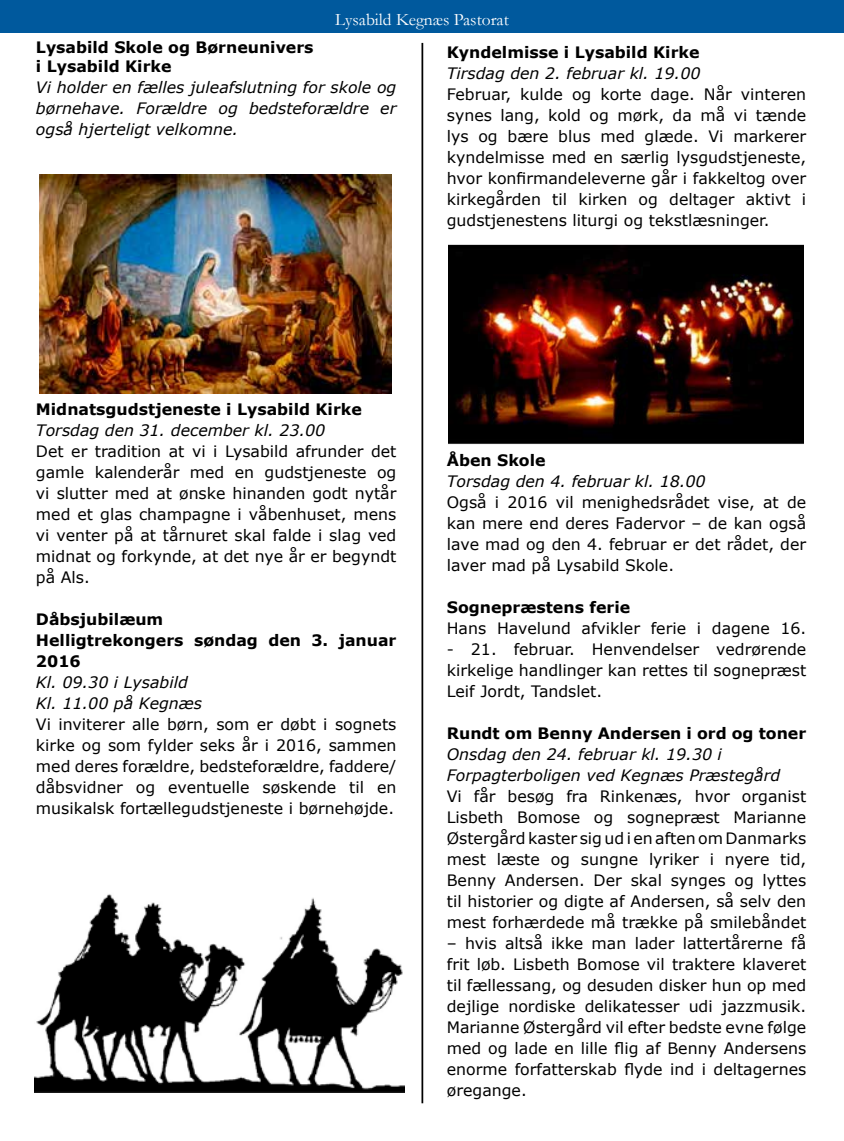
<style>
.page{position:relative;width:844px;height:1141px;background:#fff}
.page>*{position:absolute;margin:0;border:0;box-sizing:border-box;transform-origin:0 0}
.t1{font:17.5px "Garamond";color:#fff}
.t2{font:15.75px/21px "Verdana";color:#000;text-align:justify}
.t3{font:italic 15.75px/21px "Verdana";color:#000}
.t4{font:700 15.75px/21px "Verdana";color:#000}
</style>
<div class="page">
<div style="left:0;top:0;width:843px;height:32px;background:#00599d"></div>
<hr style="left:421px;top:43px;width:2px;height:1060px;background:#000">
<img style="left:39px;top:174px;width:352px;height:220px">
<img style="left:35px;top:894px;width:369px;height:198px">
<img style="left:448px;top:244px;width:355px;height:200px">
<p class="t1" style="left:335px;top:8px;width:175px">Lysabild Kegnæs Pastorat</p>
<p class="t4" style="left:36px;top:37px;width:279px;line-height:19.2px">Lysabild Skole og Børneunivers i Lysabild Kirke</p>
<p class="t3" style="left:36px;top:77px;width:362px;text-align:justify">Vi holder en fælles juleafslutning for skole og børnehave. Forældre og bedsteforældre er også hjerteligt velkomne.</p>
<p class="t4" style="left:446px;top:42px;width:254px">Kyndelmisse i Lysabild Kirke</p>
<p class="t3" style="left:446px;top:63px;width:255px">Tirsdag den 2. februar kl. 19.00</p>
<p class="t2" style="left:446px;top:84px;width:361px">Februar, kulde og korte dage. Når vinteren synes lang, kold og mørk, da må vi tænde lys og bære blus med glæde. Vi markerer kyndelmisse med en særlig lysgudstjeneste, hvor konfirmandeleverne går i fakkeltog over kirkegården til kirken og deltager aktivt i gudstjenestens liturgi og tekstlæsninger.</p>
<p class="t4" style="left:36px;top:398px;width:327px">Midnatsgudstjeneste i Lysabild Kirke</p>
<p class="t3" style="left:36px;top:420px;width:291px">Torsdag den 31. december kl. 23.00</p>
<p class="t2" style="left:36px;top:441px;width:362px">Det er tradition at vi i Lysabild afrunder det gamle kalenderår med en gudstjeneste og vi slutter med at ønske hinanden godt nytår med et glas champagne i våbenhuset, mens vi venter på at tårnuret skal falde i slag ved midnat og forkynde, at det nye år er begyndt på Als.</p>
<p class="t4" style="left:36px;top:608px;width:362px">Dåbsjubilæum<br>Helligtrekongers søndag den 3. januar<br>2016</p>
<p class="t3" style="left:36px;top:671px;width:167px">Kl. 09.30 i Lysabild<br>Kl. 11.00 på Kegnæs</p>
<p class="t2" style="left:36px;top:713px;width:362px">Vi inviterer alle børn, som er døbt i sognets kirke og som fylder seks år i 2016, sammen med deres forældre, bedsteforældre, faddere/ dåbsvidner og eventuelle søskende til en musikalsk fortællegudstjeneste i børnehøjde.</p>
<p class="t4" style="left:446px;top:449px;width:100px">Åben Skole</p>
<p class="t3" style="left:446px;top:470px;width:260px">Torsdag den 4. februar kl. 18.00</p>
<p class="t2" style="left:446px;top:491px;width:361px">Også i 2016 vil menighedsrådet vise, at de kan mere end deres Fadervor – de kan også lave mad og den 4. februar er det rådet, der laver mad på Lysabild Skole.</p>
<p class="t4" style="left:446px;top:596px;width:185px">Sognepræstens ferie</p>
<p class="t2" style="left:446px;top:617px;width:361px">Hans Havelund afvikler ferie i dagene 16.</p>
<p class="t2" style="left:446px;top:638px;width:361px">- 21. februar. Henvendelser vedrørende kirkelige handlinger kan rettes til sognepræst Leif Jordt, Tandslet.</p>
<p class="t4" style="left:446px;top:722px;width:361px">Rundt om Benny Andersen i ord og toner</p>
<p class="t3" style="left:446px;top:743px;width:335px">Onsdag den 24. februar kl. 19.30 i<br>Forpagterboligen ved Kegnæs Præstegård</p>
<p class="t2" style="left:446px;top:785px;width:361px">Vi får besøg fra Rinkenæs, hvor organist Lisbeth Bomose og sognepræst Marianne Østergård kaster sig ud i en aften om Danmarks mest læste og sungne lyriker i nyere tid, Benny Andersen. Der skal synges og lyttes til historier og digte af Andersen, så selv den mest forhærdede må trække på smilebåndet</p>
<p class="t2" style="left:446px;top:932px;width:361px">– hvis altså ikke man lader lattertårerne få frit løb. Lisbeth Bomose vil traktere klaveret til fællessang, og desuden disker hun op med dejlige nordiske delikatesser udi jazzmusik.<br>Marianne Østergård vil efter bedste evne følge med og lade en lille flig af Benny Andersens enorme forfatterskab flyde ind i deltagernes øregange.</p>
</div>
